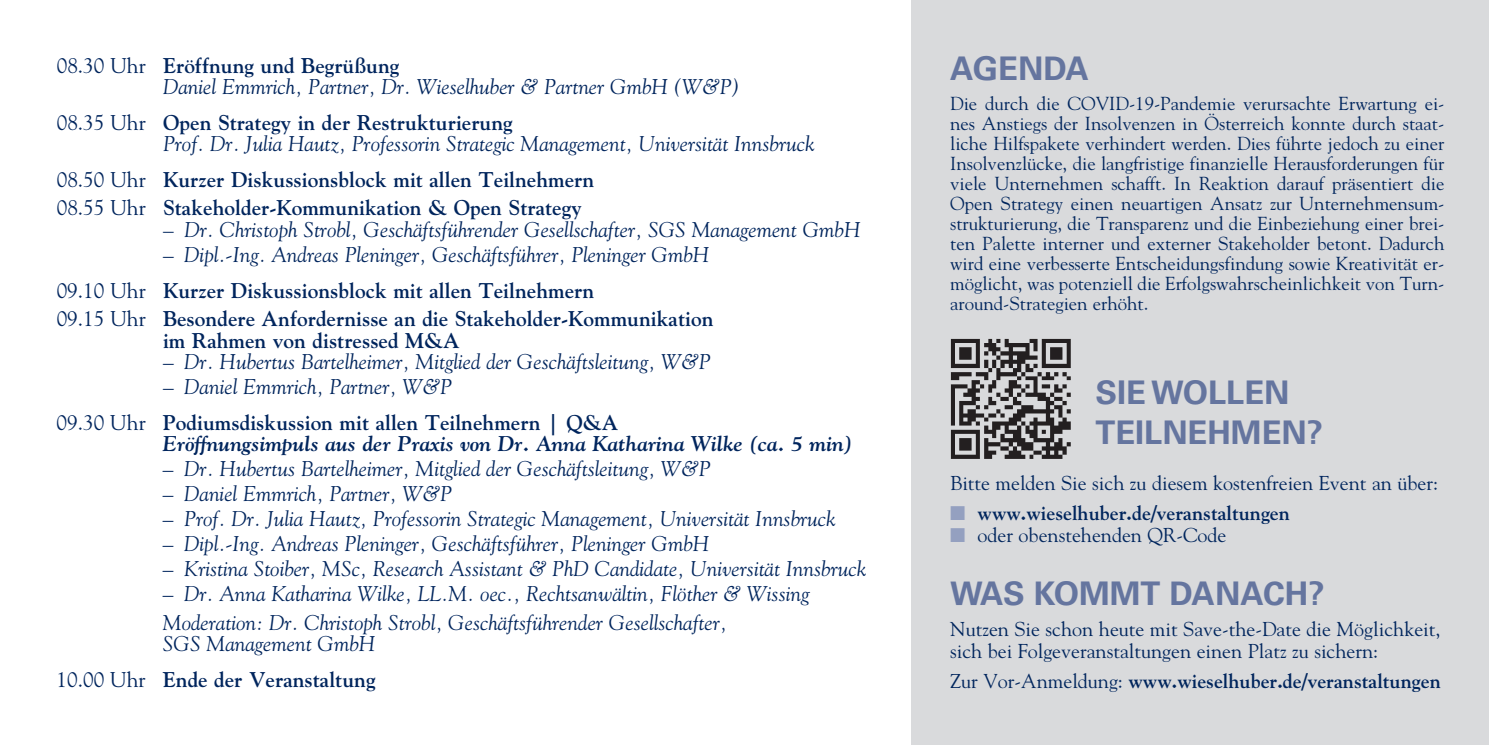
<style>
.page{position:relative;width:1489px;height:745px;background:#fff}
.page>*{position:absolute;margin:0;border:0;box-sizing:border-box;transform-origin:0 0}
.t1{font:700 32.5px/40px "Univers LT Pro 65";color:#65759f}
.t2{font:italic 21.25px/21.5px "Goudy Std";color:#00255d}
.t3{font:700 21.25px/35.5px "Goudy Std";color:#00255d}
.t4{font:italic 700 21.25px "Goudy Std";color:#00255d}
.t5{font:20px/22.5px "Goudy Std";color:#00255d}
.t6{font:700 20px "Goudy Std";color:#00255d}
.t7{font:18.75px/20px "Goudy Std";color:#00255d;text-align:justify}
.s1{font-style:normal}
.s2{font-weight:700;font-style:normal}
.s3{font-weight:400}
.s4{font-weight:400;font-style:italic}
.s5{color:#94a0c0}
</style>
<div class="page">
<div style="left:911px;top:0;width:577px;height:744px;background:#d9dadc"></div>
<img style="left:950px;top:338px;width:121px;height:121px">
<p class="t2" style="left:163px;top:54px;width:578px;text-indent:-106px"><span class="s1">08.30 Uhr</span> <span class="s2">Eröffnung und Begrüßung<br></span>Daniel Emmrich, Partner, Dr. Wieselhuber &amp; Partner GmbH (W&amp;P)</p>
<p class="t2" style="left:163px;top:111px;width:653px;text-indent:-106px"><span class="s1">08.35 Uhr</span> <span class="s2">Open Strategy in der Restrukturierung<br></span>Prof. Dr. Julia Hautz, Professorin Strategic Management, Universität Innsbruck</p>
<p class="t3" style="left:57px;top:165px;width:539px;line-height:28.5px"><span class="s3">08.50 Uhr</span> Kurzer Diskussionsblock mit allen Teilnehmern<br><span class="s3">08.55 Uhr</span> Stakeholder-Kommunikation &amp; Open Strategy</p>
<p class="t2" style="left:163px;top:218px;width:699px"><span class="s1">–</span> Dr. Christoph Strobl, Geschäftsführender Gesellschafter, SGS Management GmbH</p>
<p class="t2" style="left:57px;top:236px;width:654px;line-height:35.5px;text-indent:106px">– Dipl.-Ing. Andreas Pleninger, Geschäftsführer, Pleninger GmbH<br><span class="s1">09.10 Uhr</span> <span class="s2">Kurzer Diskussionsblock mit allen Teilnehmern</span></p>
<p class="t3" style="left:163px;top:308px;width:552px;line-height:21.5px;text-indent:-106px"><span class="s3">09.15 Uhr</span> Besondere Anfordernisse an die Stakeholder-Kommunikation im Rahmen von distressed M&amp;A</p>
<p class="t2" style="left:163px;top:350px;width:549px">– Dr. Hubertus Bartelheimer, Mitglied der Geschäftsleitung, W&amp;P</p>
<p class="t3" style="left:57px;top:368px;width:563px;text-indent:106px"><span class="s4">– Daniel Emmrich, Partner, W&amp;P<br></span><span class="s3">09.30 Uhr</span> Podiumsdiskussion mit allen Teilnehmern | Q&amp;A</p>
<p class="t4" style="left:163px;top:430px;width:691px">Eröffnungsimpuls aus der Praxis von Dr. Anna Katharina Wilke (ca. 5 min)</p>
<p class="t2" style="left:163px;top:457px;width:549px">– Dr. Hubertus Bartelheimer, Mitglied der Geschäftsleitung, W&amp;P</p>
<p class="t2" style="left:163px;top:482px;width:290px">– Daniel Emmrich, Partner, W&amp;P</p>
<p class="t2" style="left:163px;top:507px;width:674px">– Prof. Dr. Julia Hautz, Professorin Strategic Management, Universität Innsbruck</p>
<p class="t2" style="left:163px;top:532px;width:548px">– Dipl.-Ing. Andreas Pleninger, Geschäftsführer, Pleninger GmbH</p>
<p class="t2" style="left:163px;top:557px;width:704px">– Kristina Stoiber, MSc, Research Assistant &amp; PhD Candidate, Universität Innsbruck</p>
<p class="t2" style="left:163px;top:579px;width:648px;line-height:28.5px">– Dr. Anna Katharina Wilke, LL.M. oec., Rechtsanwältin, Flöther &amp; Wissing<br>Moderation: Dr. Christoph Strobl, Geschäftsführender Gesellschafter,</p>
<p class="t3" style="left:56px;top:625px;width:320px;text-align:right"><span class="s4">SGS Management GmbH<br></span><span class="s3">10.00 Uhr</span> Ende der Veranstaltung</p>
<h1 class="t1" style="left:950px;top:47px;width:140px">AGENDA</h1>
<p class="t7" style="left:950px;top:93px;width:496px">Die durch die COVID-19-Pandemie verursachte Erwartung ei&shy;nes Anstiegs der Insolvenzen in Österreich konnte durch staat&shy;liche Hilfspakete verhindert werden. Dies führte jedoch zu einer Insolvenzlücke, die langfristige finanzielle Herausforderungen für viele Unternehmen schafft. In Reaktion darauf präsentiert die Open Strategy einen neuartigen Ansatz zur Unternehmensum&shy;strukturierung, die Transparenz und die Einbeziehung einer brei&shy;ten Palette interner und externer Stakeholder betont. Dadurch wird eine verbesserte Entscheidungsfindung sowie Kreativität er&shy;möglicht, was potenziell die Erfolgswahrscheinlichkeit von Turn&shy;around-Strategien erhöht.</p>
<h1 class="t1" style="left:1095px;top:370px;width:229px">SIE WOLLEN<br>TEILNEHMEN?</h1>
<p class="t5" style="left:950px;top:471px;width:489px">Bitte melden Sie sich zu diesem kostenfreien Event an über:</p>
<p class="t6" style="left:950px;top:500px;width:341px"><span class="s5">■</span> www.wieselhuber.de/veranstaltungen</p>
<p class="t5" style="left:950px;top:523px;width:278px"><span class="s5">■</span> oder obenstehenden QR-Code</p>
<h1 class="t1" style="left:950px;top:571px;width:376px">WAS KOMMT DANACH?</h1>
<p class="t5" style="left:950px;top:617px;width:492px">Nutzen Sie schon heute mit Save-the-Date die Möglichkeit, sich bei Folgeveranstaltungen einen Platz zu sichern:</p>
<p class="t6" style="left:950px;top:668px;width:492px"><span class="s3">Zur Vor-Anmeldung:</span> www.wieselhuber.de/veranstaltungen</p>
</div>
